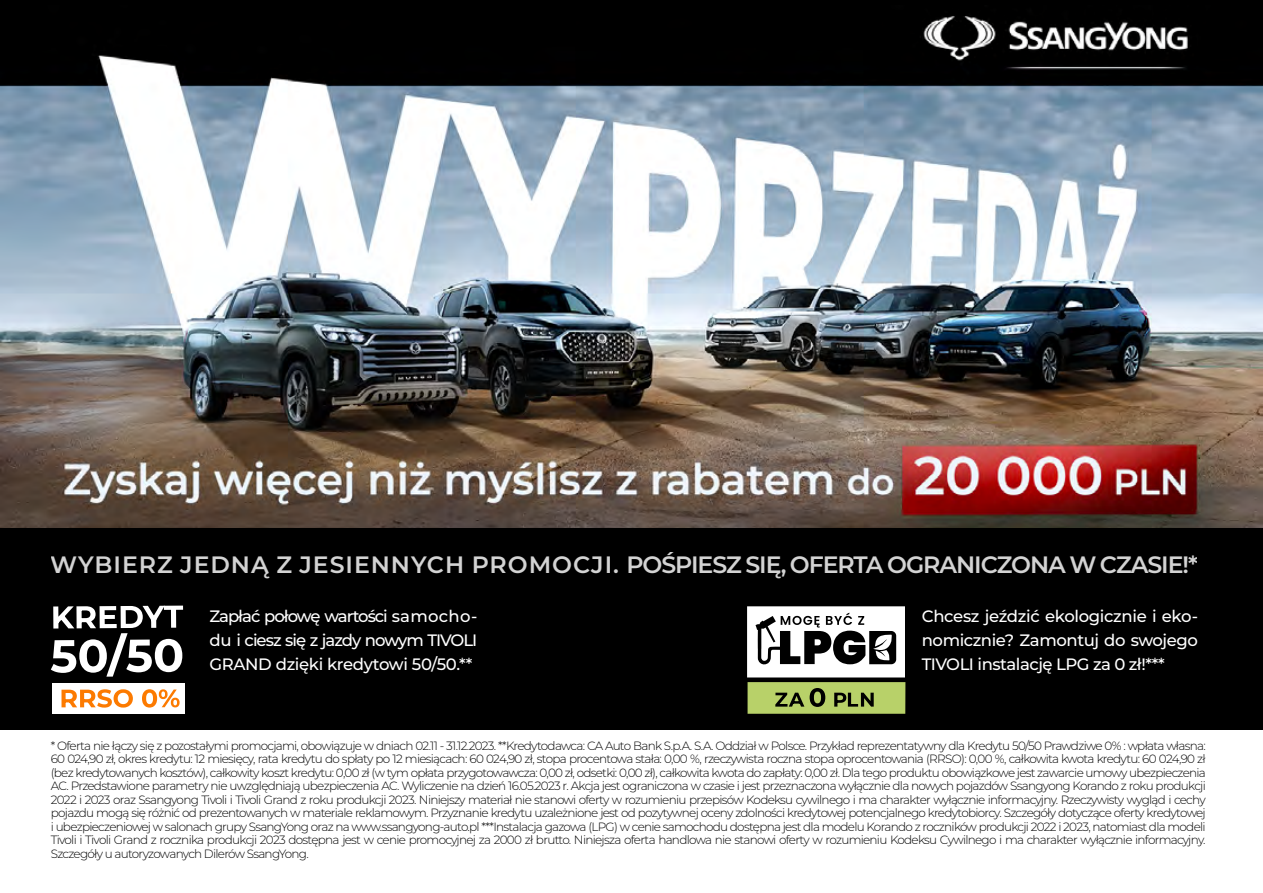
<style>
.page{position:relative;width:1263px;height:893px;background:#fff}
.page>*{position:absolute;margin:0;border:0;box-sizing:border-box;transform-origin:0 0}
.t1{font:600 23.7px "Montserrat";letter-spacing:-.045em;color:#fff}
.t2{font:500 16.5px/24px "Montserrat";letter-spacing:-.03em;color:#fff;text-align:justify}
.t3{font:300 12px/13.5px "Montserrat";letter-spacing:-.06em;color:#000;text-align:justify}
</style>
<div class="page">
<div style="left:0;top:521px;width:1263px;height:209px;background:#000"></div>
<svg style="left:747px;top:606px;width:158px;height:71px"></svg>
<div style="left:747px;top:682px;width:158px;height:32px;background:#b8d169"></div>
<svg style="left:775px;top:693px;width:29px;height:14px"></svg>
<svg style="left:810px;top:688px;width:15px;height:19px"></svg>
<svg style="left:834px;top:693px;width:40px;height:14px"></svg>
<div style="left:52px;top:683px;width:132px;height:31px;background:#fff"></div>
<svg style="left:51px;top:606px;width:132px;height:71px"></svg>
<svg style="left:62px;top:689px;width:71px;height:19px"></svg>
<svg style="left:142px;top:689px;width:38px;height:19px"></svg>
<div style="left:0;top:0;width:1263px;height:550px;background:#000"></div>
<img style="left:0;top:16px;width:1263px;height:511px">
<h1 class="t1" style="left:51px;top:548px;width:1149px">WYBIERZ JEDNĄ Z JESIENNYCH PROMOCJI. POŚPIESZ SIĘ, OFERTA OGRANICZONA W CZASIE!*</h1>
<h2 class="t2" style="left:209px;top:603px;width:269px">Zapłać połowę wartości samocho&shy;du i ciesz się z jazdy nowym TIVOLI GRAND dzięki kredytowi 50/50.**</h2>
<h2 class="t2" style="left:922px;top:604px;width:278px">Chcesz jeździć ekologicznie i eko&shy;nomicznie? Zamontuj do swojego TIVOLI instalację LPG za 0 zł!***</h2>
<p class="t3" style="left:51px;top:738px;width:1156px">* Oferta nie łączy się z pozostałymi promocjami, obowiązuje w dniach 02.11 - 31.12.2023. **Kredytodawca: CA Auto Bank S.p.A. S.A. Oddział w Polsce. Przykład reprezentatywny dla Kredytu 50/50 Prawdziwe 0% : wpłata własna:<br>60 024,90 zł, okres kredytu: 12 miesięcy, rata kredytu do spłaty po 12 miesiącach: 60 024,90 zł, stopa procentowa stała: 0,00 %, rzeczywista roczna stopa oprocentowania (RRSO): 0,00 %, całkowita kwota kredytu: 60 024,90 zł (bez kredytowanych kosztów), całkowity koszt kredytu: 0,00 zł (w tym opłata przygotowawcza: 0,00 zł, odsetki: 0,00 zł), całkowita kwota do zapłaty: 0,00 zł. Dla tego produktu obowiązkowe jest zawarcie umowy ubezpieczenia AC. Przedstawione parametry nie uwzględniają ubezpieczenia AC. Wyliczenie na dzień 16.05.2023 r. Akcja jest ograniczona w czasie i jest przeznaczona wyłącznie dla nowych pojazdów Ssangyong Korando z roku produkcji 2022 i 2023 oraz Ssangyong Tivoli i Tivoli Grand z roku produkcji 2023. Niniejszy materiał nie stanowi oferty w rozumieniu przepisów Kodeksu cywilnego i ma charakter wyłącznie informacyjny. Rzeczywisty wygląd i cechy pojazdu mogą się różnić od prezentowanych w materiale reklamowym. Przyznanie kredytu uzależnione jest od pozytywnej oceny zdolności kredytowej potencjalnego kredytobiorcy. Szczegóły dotyczące oferty kredytowej i ubezpieczeniowej w salonach grupy SsangYong oraz na www.ssangyong-auto.pl ***Instalacja gazowa (LPG) w cenie samochodu dostępna jest dla modelu Korando z roczników produkcji 2022 i 2023, natomiast dla modeli Tivoli i Tivoli Grand z rocznika produkcji 2023 dostępna jest w cenie promocyjnej za 2000 zł brutto. Niniejsza oferta handlowa nie stanowi oferty w rozumieniu Kodeksu Cywilnego i ma charakter wyłącznie informacyjny.<br>Szczegóły u autoryzowanych Dilerów SsangYong.</p>
</div>
